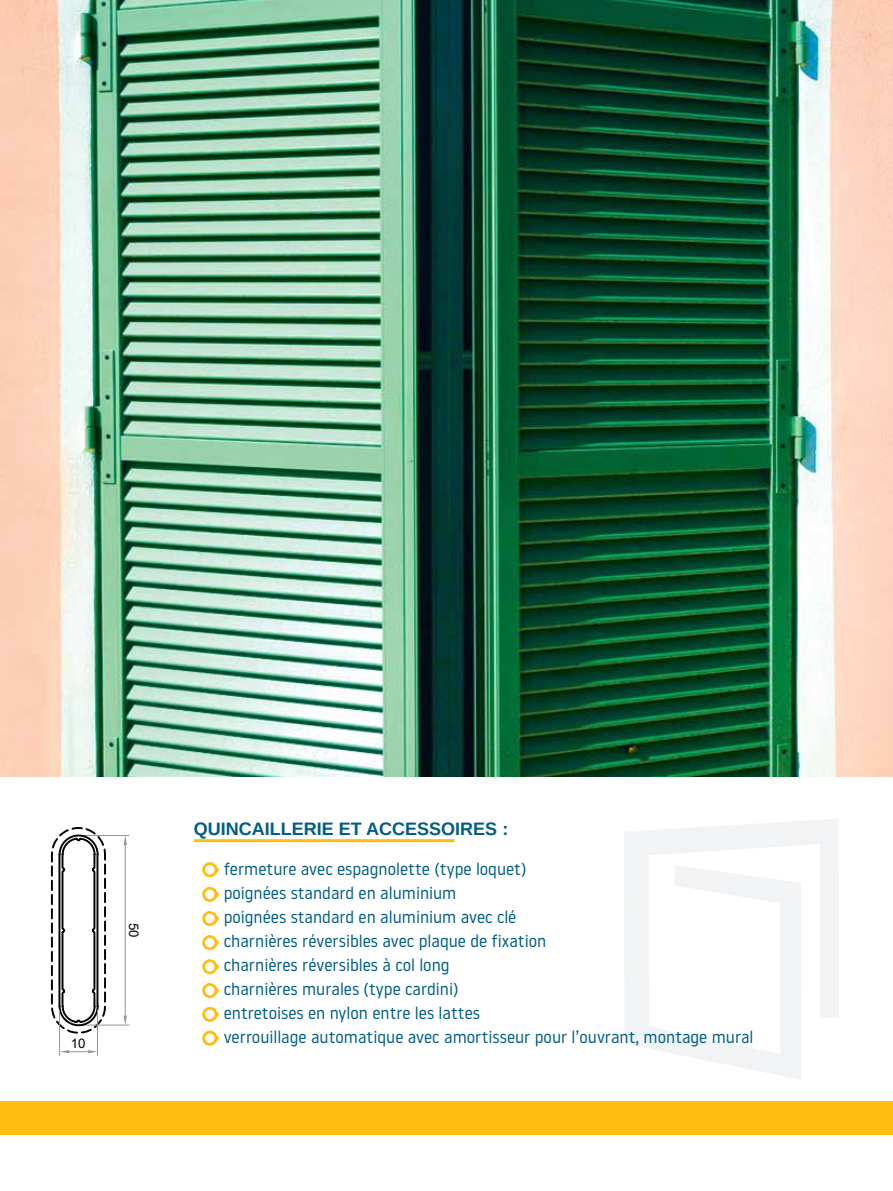
<style>
.page{position:relative;width:893px;height:1191px;background:#fff}
.page>*{position:absolute;margin:0;border:0;box-sizing:border-box;transform-origin:0 0}
.t1{font:700 18px "Arimo";color:#005d83}
.t2{font:16.5px/24px "Noway";color:#005d83}
.t3{font:13.2px "Arial";color:#000}
</style>
<div class="page">
<div style="left:0;top:1101px;width:893px;height:33px;background:#febe10"></div>
<svg style="left:624px;top:819px;width:215px;height:260px"></svg>
<img style="left:0;top:0;width:893px;height:776px">
<hr style="left:194px;top:839px;width:260px;height:3px;background:#febe10">
<svg style="left:203px;top:862px;width:16px;height:15px"></svg>
<svg style="left:203px;top:887px;width:16px;height:15px"></svg>
<svg style="left:203px;top:911px;width:16px;height:15px"></svg>
<svg style="left:203px;top:935px;width:16px;height:15px"></svg>
<svg style="left:203px;top:959px;width:16px;height:15px"></svg>
<svg style="left:203px;top:983px;width:16px;height:15px"></svg>
<svg style="left:203px;top:1007px;width:16px;height:15px"></svg>
<svg style="left:203px;top:1030px;width:16px;height:15px"></svg>
<hr style="left:82px;top:1024px;width:47px;height:1px;background:#949494">
<hr style="left:82px;top:835px;width:47px;height:1px;background:#949494">
<hr style="left:125px;top:845px;width:1px;height:170px;background:#949494">
<svg style="left:124px;top:1015px;width:3px;height:10px"></svg>
<svg style="left:124px;top:836px;width:3px;height:9px"></svg>
<svg style="left:50px;top:827px;width:57px;height:207px"></svg>
<hr style="left:59px;top:1010px;width:1px;height:45px;background:#949494">
<hr style="left:97px;top:1010px;width:1px;height:45px;background:#949494">
<svg style="left:60px;top:1050px;width:37px;height:3px"></svg>
<p class="t3" style="left:71px;top:1034px;width:16px">10</p>
<p class="t3" style="left:143px;top:923px;width:16px;rotate:90deg">50</p>
<p class="t1" style="left:194px;top:816px;width:316px">QUINCAILLERIE ET ACCESSOIRES :</p>
<p class="t2" style="left:224px;top:856px;width:531px">fermeture avec espagnolette (type loquet)<br>poignées standard en aluminium<br>poignées standard en aluminium avec clé<br>charnières réversibles avec plaque de fixation<br>charnières réversibles à col long<br>charnières murales (type cardini)<br>entretoises en nylon entre les lattes<br>verrouillage automatique avec amortisseur pour l’ouvrant, montage mural</p>
</div>
